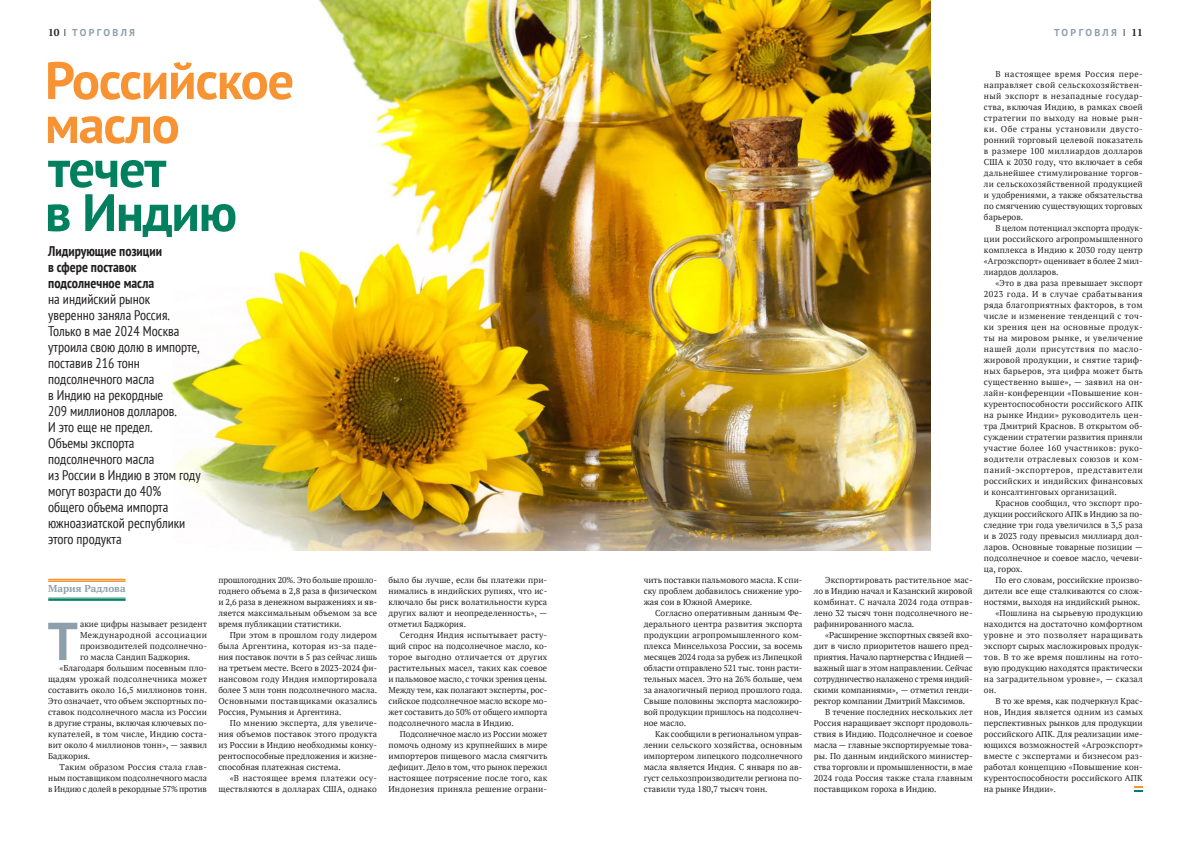
<style>
.page{position:relative;width:1191px;height:842px;background:#fff}
.page>*{position:absolute;margin:0;border:0;box-sizing:border-box;transform-origin:0 0}
.Bukva{font:700 53.4px "PT Sans";color:#8c9faa}
.TITLE_1{font:700 52.5px/44px "PT Sans";letter-spacing:-.025em;color:#f79332}
.Lid{font:condensed 14px/16px "PT Sans";color:#231f20}
.t1{font:700 10px "PT Sans";letter-spacing:.23em;color:#8c9faa}
.Autor{font:700 10px "PT Serif";color:#8c9faa}
.TEXT{font:8.5px/11px "PT Serif";color:#231f20;text-align:justify}
.Bukva-2{font:8.5px/11px "PT Serif";letter-spacing:.01em;color:#231f20;text-align:justify}
.s1{font-family:"PT Serif";color:#231f20}
.s2{font-weight:400;font-stretch:condensed;color:#231f20}
.s3{color:#00805f}
.s4{font-weight:700}
</style>
<div class="page">
<svg style="left:1134px;top:786px;width:8px;height:6px"></svg>
<hr style="left:48px;top:598px;width:78px;height:1px;background:#00805f">
<hr style="left:48px;top:599px;width:78px;height:2px;background:#00805f">
<hr style="left:48px;top:579px;width:78px;height:2px;background:#f79332">
<hr style="left:48px;top:581px;width:78px;height:1px;background:#f79332">
<img style="left:171px;top:0;width:759px;height:550px">
<p class="t1" style="left:48px;top:26px;width:88px"><span class="s1">10</span> <span class="s2">I</span> ТОРГОВЛЯ</p>
<p class="TITLE_1" style="left:45px;top:57px;width:251px">Российское масло <span class="s3">течет<br>в Индию</span></p>
<p class="Lid" style="left:48px;top:243px;width:154px"><span class="s4">Лидирующие позиции<br>в сфере поставок подсолнечное масла<br></span>на индийский рынок уверенно заняла Россия.<br>Только в мае 2024 Москва утроила свою долю в импорте, поставив 216 тонн подсолнечного масла<br>в Индию на рекордные<br>209 миллионов долларов.<br>И это еще не предел.<br>Объемы экспорта подсолнечного масла<br>из России в Индию в этом году могут возрасти до 40% общего объема импорта южноазиатской республики этого продукта</p>
<p class="Autor" style="left:48px;top:582px;width:79px">Мария Радлова</p>
<p class="Bukva" style="left:48px;top:606px;width:32px">Т</p>
<p class="Bukva-2" style="left:80px;top:618px;width:128px">акие цифры называет резидент Международной ассоциации производителей подсолнечно&shy;го масла Сандип Баджория.</p>
<p class="TEXT" style="left:48px;top:662px;width:160px;text-indent:11px">«Благодаря большим посевным пло&shy;щадям урожай подсолнечника может составить около 16,5 миллионов тонн.<br>Это означает, что объем экспортных по&shy;ставок подсолнечного масла из России в другие страны, включая ключевых по&shy;купателей, в том числе, Индию соста&shy;вит около 4 миллионов тонн», — заявил Баджория.</p>
<p class="TEXT" style="left:48px;top:761px;width:160px;text-indent:11px">Таким образом Россия стала глав&shy;ным поставщиком подсолнечного масла в Индию с долей в рекордные 57% против</p>
<p class="TEXT" style="left:218px;top:574px;width:160px">прошлогодних 20%. Это больше прошло&shy;годнего объема в 2,8 раза в физическом и 2,6 раза в денежном выражениях и яв&shy;ляется максимальным объемом за все время публикации статистики.</p>
<p class="TEXT" style="left:218px;top:629px;width:160px;text-indent:11px">При этом в прошлом году лидером была Аргентина, которая из-за паде&shy;ния поставок почти в 5 раз сейчас лишь на третьем месте. Всего в 2023‑2024 фи&shy;нансовом году Индия импортировала более 3 млн тонн подсолнечного масла.<br>Основными поставщиками оказались Россия, Румыния и Аргентина.</p>
<p class="TEXT" style="left:218px;top:717px;width:160px;text-indent:11px">По мнению эксперта, для увеличе&shy;ния объемов поставок этого продукта из России в Индию необходимы конку&shy;рентоспособные предложения и жизне&shy;способная платежная система.</p>
<p class="TEXT" style="left:218px;top:772px;width:160px;text-align:right">«В настоящее время платежи осу&shy;ществляются в долларах США, однако</p>
<p class="TEXT" style="left:388px;top:574px;width:160px">было бы лучше, если бы платежи при&shy;нимались в индийских рупиях, что ис&shy;ключало бы риск волатильности курса других валют и неопределенность», — отметил Баджория.</p>
<p class="TEXT" style="left:388px;top:629px;width:160px;text-indent:11px">Сегодня Индия испытывает расту&shy;щий спрос на подсолнечное масло, ко&shy;торое выгодно отличается от других растительных масел, таких как соевое и пальмовое масло, с точки зрения цены.<br>Между тем, как полагают эксперты, рос&shy;сийское подсолнечное масло вскоре мо&shy;жет составить до 50% от общего импорта подсолнечного масла в Индию.</p>
<p class="TEXT" style="left:388px;top:728px;width:160px;text-indent:11px">Подсолнечное масло из России может помочь одному из крупнейших в мире импортеров пищевого масла смягчить дефицит. Дело в том, что рынок пережил настоящее потрясение после того, как Индонезия приняла решение ограни-</p>
<p class="t1" style="left:1054px;top:26px;width:90px">ТОРГОВЛЯ <span class="s2">I</span> <span class="s1">11</span></p>
<p class="TEXT" style="left:643px;top:574px;width:160px">чить поставки пальмового масла. К спи&shy;ску проблем добавилось снижение уро&shy;жая сои в Южной Америке.</p>
<p class="TEXT" style="left:643px;top:607px;width:160px;text-indent:11px">Согласно оперативным данным Фе&shy;дерального центра развития экспорта продукции агропромышленного ком&shy;плекса Минсельхоза России, за восемь месяцев 2024 года за рубеж из Липецкой области отправлено 521 тыс. тонн расти&shy;тельных масел. Это на 26% больше, чем за аналогичный период прошлого года.<br>Свыше половины экспорта масложиро&shy;вой продукции пришлось на подсолнеч&shy;ное масло.</p>
<p class="TEXT" style="left:643px;top:728px;width:160px;text-indent:11px">Как сообщили в региональном управ&shy;лении сельского хозяйства, основным импортером липецкого подсолнечного масла является Индия. С января по ав&shy;густ сельхозпроизводители региона по&shy;ставили туда 180,7 тысяч тонн.</p>
<p class="TEXT" style="left:814px;top:574px;width:160px;text-indent:11px">Экспортировать растительное мас&shy;ло в Индию начал и Казанский жировой комбинат. С начала 2024 года отправ&shy;лено 32 тысяч тонн подсолнечного не&shy;рафинированного масла.</p>
<p class="TEXT" style="left:814px;top:629px;width:160px;text-indent:11px">«Расширение экспортных связей вхо&shy;дит в число приоритетов нашего пред&shy;приятия. Начало партнерства с Индией — важный шаг в этом направлении. Сейчас сотрудничество налажено с тремя индий&shy;скими компаниями», — отметил генди&shy;ректор компании Дмитрий Максимов.</p>
<p class="TEXT" style="left:814px;top:706px;width:160px;text-indent:11px">В течение последних нескольких лет Россия наращивает экспорт продоволь&shy;ствия в Индию. Подсолнечное и соевое масла — главные экспортируемые това&shy;ры. По данным индийского министер&shy;ства торговли и промышленности, в мае 2024 года Россия также стала главным поставщиком гороха в Индию.</p>
<p class="TEXT" style="left:984px;top:68px;width:160px;text-indent:11px">В настоящее время Россия пере&shy;направляет свой сельскохозяйствен&shy;ный экспорт в незападные государ&shy;ства, включая Индию, в рамках своей стратегии по выходу на новые рын&shy;ки. Обе страны установили двусто&shy;ронний торговый целевой показатель в размере 100 миллиардов долларов США к 2030 году, что включает в себя дальнейшее стимулирование торгов&shy;ли сельскохозяйственной продукцией и удобрениями, а также обязательства по смягчению существующих торговых барьеров.</p>
<p class="TEXT" style="left:984px;top:222px;width:160px;text-indent:11px">В целом потенциал экспорта продук&shy;ции российского агропромышленного комплекса в Индию к 2030 году центр «Агроэкспорт» оценивает в более 2 мил&shy;лиардов долларов.</p>
<p class="TEXT" style="left:984px;top:277px;width:160px;text-indent:11px">«Это в два раза превышает экспорт 2023 года. И в случае срабатывания ряда благоприятных факторов, в том числе и изменение тенденций с точ&shy;ки зрения цен на основные продук&shy;ты на мировом рынке, и увеличение нашей доли присутствия по масло&shy;жировой продукции, и снятие тариф&shy;ных барьеров, эта цифра может быть существенно выше», — заявил на он&shy;лайн-конференции «Повышение кон&shy;курентоспособности российского АПК на рынке Индии» руководитель цен&shy;тра Дмитрий Краснов. В открытом об&shy;суждении стратегии развития приняли участие более 160 участников: руко&shy;водители отраслевых союзов и ком&shy;паний-экспортеров, представители российских и индийских финансовых и консалтинговых организаций.</p>
<p class="TEXT" style="left:984px;top:497px;width:160px;text-indent:11px">Краснов сообщил, что экспорт про&shy;дукции российского АПК в Индию за по&shy;следние три года увеличился в 3,5 раза и в 2023 году превысил миллиард дол&shy;ларов. Основные товарные позиции — подсолнечное и соевое масло, чечеви&shy;ца, горох.</p>
<p class="TEXT" style="left:984px;top:574px;width:160px;text-indent:11px">По его словам, российские произво&shy;дители все еще сталкиваются со слож&shy;ностями, выходя на индийский рынок.</p>
<p class="TEXT" style="left:984px;top:607px;width:160px;text-indent:11px">«Пошлина на сырьевую продукцию находится на достаточно комфортном уровне и это позволяет наращивать экспорт сырых масложировых продук&shy;тов. В то же время пошлины на гото&shy;вую продукцию находятся практически на заградительном уровне», — сказал он.</p>
<p class="TEXT" style="left:984px;top:695px;width:160px;text-indent:11px">В то же время, как подчеркнул Крас&shy;нов, Индия является одним из самых перспективных рынков для продукции российского АПК. Для реализации име&shy;ющихся возможностей «Агроэкспорт» вместе с экспертами и бизнесом раз&shy;работал концепцию «Повышение кон&shy;курентоспособности российского АПК на рынке Индии».</p>
</div>
